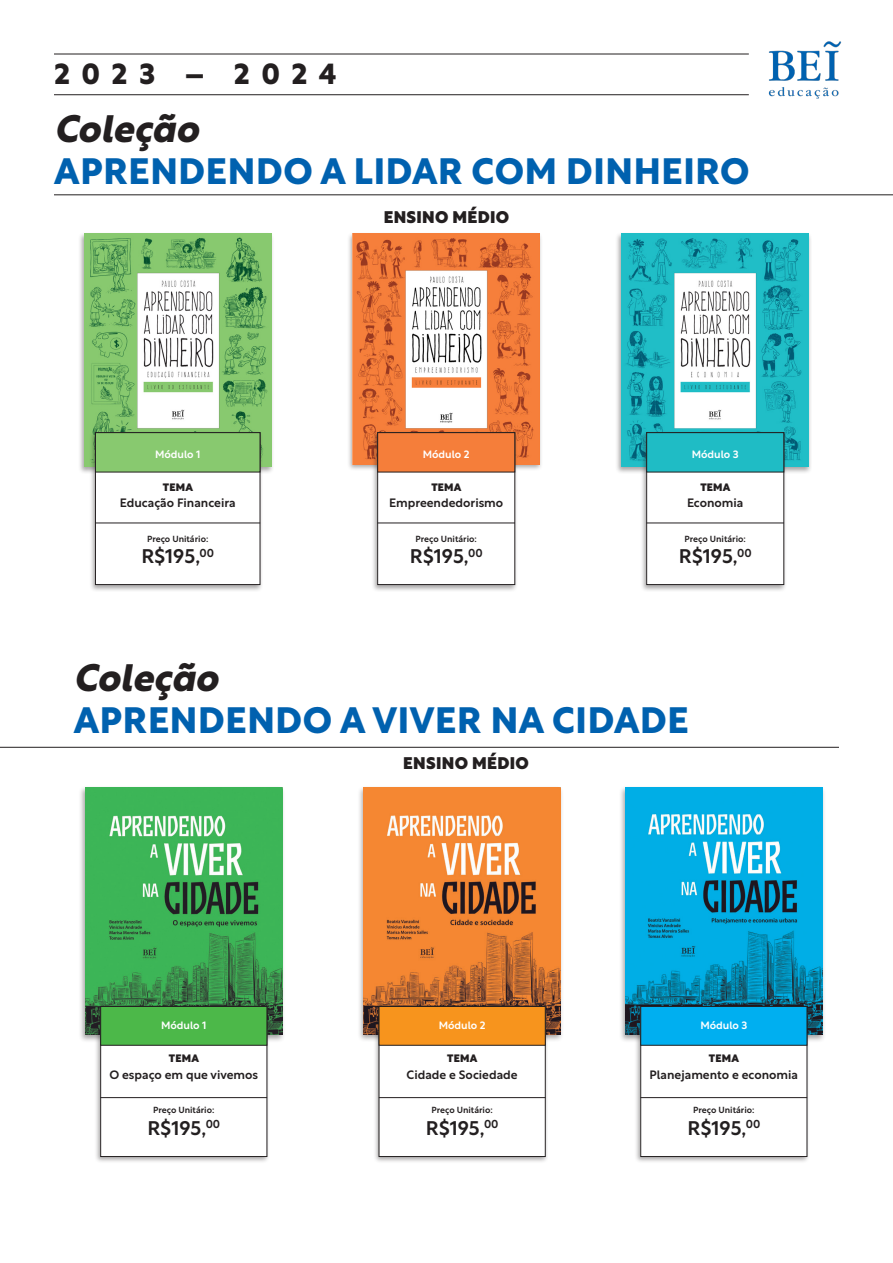
<style>
.page{position:relative;width:893px;height:1263px;background:#fff}
.page>*{position:absolute;margin:0;border:0;box-sizing:border-box;transform-origin:0 0}
.t1{font:italic 700 37.5px "Rustica";color:#231f20}
.t2{font:700 36px "Rustica";letter-spacing:.02em;color:#0061af}
.t3{font:700 28.5px "Rustica";letter-spacing:.4em;color:#231f20}
.t4{font:500 19.5px "Rustica";color:#231f20}
.t5{font:900 16.5px "Rustica";letter-spacing:.02em;color:#231f20}
.t6{font:500 12px "Rustica";color:#231f20}
.t7{font:500 10.5px "Rustica";color:#fff}
.t8{font:900 10.5px "Rustica";letter-spacing:.02em;color:#231f20}
.t9{font:500 8.7px "Rustica";color:#231f20}
</style>
<div class="page">
<div style="left:616px;top:232px;width:196px;height:242px;background:#231f20;opacity:.4"></div>
<img style="left:621px;top:234px;width:188px;height:232px">
<div style="left:347px;top:232px;width:195px;height:240px;background:#231f20;opacity:.4"></div>
<img style="left:353px;top:234px;width:187px;height:230px">
<div style="left:78px;top:232px;width:196px;height:242px;background:#231f20;opacity:.4"></div>
<img style="left:84px;top:234px;width:187px;height:233px">
<hr style="left:54px;top:54px;width:695px;height:1px;background:#231f20">
<hr style="left:54px;top:94px;width:695px;height:1px;background:#231f20">
<hr style="left:54px;top:194px;width:839px;height:1px;background:#231f20">
<hr style="left:0;top:747px;width:839px;height:1px;background:#231f20">
<img style="left:768px;top:41px;width:74px;height:58px">
<div style="left:78px;top:785px;width:208px;height:257px;background:#231f20;opacity:.4"></div>
<img style="left:85px;top:787px;width:197px;height:248px">
<div style="left:357px;top:785px;width:207px;height:257px;background:#231f20;opacity:.4"></div>
<img style="left:364px;top:787px;width:197px;height:247px">
<div style="left:618px;top:785px;width:208px;height:257px;background:#231f20;opacity:.4"></div>
<img style="left:625px;top:787px;width:198px;height:248px">
<div style="left:89px;top:430px;width:174px;height:162px;background:#231f20;opacity:.4"></div>
<div style="left:95px;top:433px;width:165px;height:151px;background:#fff"></div>
<div style="left:95px;top:432px;width:165px;height:153px;border:1px solid #231f20"></div>
<hr style="left:95px;top:523px;width:165px;height:1px;background:#231f20">
<div style="left:95px;top:432px;width:165px;height:40px;background:#88c96f;border:1px solid #231f20"></div>
<div style="left:371px;top:430px;width:147px;height:162px;background:#231f20;opacity:.4"></div>
<div style="left:378px;top:433px;width:137px;height:151px;background:#fff"></div>
<div style="left:377px;top:432px;width:138px;height:153px;border:1px solid #231f20"></div>
<hr style="left:377px;top:523px;width:138px;height:1px;background:#231f20">
<div style="left:377px;top:432px;width:138px;height:40px;background:#f57e3a;border:1px solid #231f20"></div>
<div style="left:640px;top:430px;width:147px;height:162px;background:#231f20;opacity:.4"></div>
<div style="left:647px;top:433px;width:137px;height:151px;background:#fff"></div>
<div style="left:646px;top:432px;width:138px;height:153px;border:1px solid #231f20"></div>
<hr style="left:646px;top:523px;width:138px;height:1px;background:#231f20">
<div style="left:646px;top:432px;width:138px;height:40px;background:#1fbcc5;border:1px solid #231f20"></div>
<div style="left:94px;top:1004px;width:176px;height:159px;background:#231f20;opacity:.4"></div>
<div style="left:101px;top:1006px;width:166px;height:150px;background:#fff"></div>
<div style="left:101px;top:1006px;width:166px;height:151px;border:1px solid #231f20"></div>
<div style="left:101px;top:1006px;width:166px;height:39px;background:#4cb849;border:1px solid #231f20"></div>
<hr style="left:101px;top:1097px;width:166px;height:1px;background:#231f20">
<div style="left:373px;top:1004px;width:175px;height:159px;background:#231f20;opacity:.4"></div>
<div style="left:379px;top:1006px;width:166px;height:150px;background:#fff"></div>
<div style="left:379px;top:1006px;width:166px;height:151px;border:1px solid #231f20"></div>
<div style="left:379px;top:1006px;width:166px;height:39px;background:#f7941d;border:1px solid #231f20"></div>
<hr style="left:379px;top:1097px;width:166px;height:1px;background:#231f20">
<div style="left:634px;top:1004px;width:176px;height:159px;background:#231f20;opacity:.4"></div>
<div style="left:641px;top:1006px;width:166px;height:150px;background:#fff"></div>
<div style="left:641px;top:1006px;width:166px;height:151px;border:1px solid #231f20"></div>
<div style="left:641px;top:1006px;width:166px;height:39px;background:#00aff0;border:1px solid #231f20"></div>
<hr style="left:641px;top:1097px;width:166px;height:1px;background:#231f20">
<p class="t3" style="left:54px;top:49px;width:284px">2023 – 2024</p>
<p class="t1" style="left:54px;top:96px;width:146px">Coleção</p>
<p class="t2" style="left:54px;top:140px;width:697px">APRENDENDO A LIDAR COM DINHEIRO</p>
<p class="t5" style="left:384px;top:203px;width:127px">ENSINO MÉDIO</p>
<p class="t7" style="left:155px;top:445px;width:47px">Módulo 1</p>
<p class="t8" style="left:163px;top:478px;width:32px">TEMA</p>
<p class="t6" style="left:120px;top:493px;width:117px">Educação Financeira</p>
<p class="t9" style="left:147px;top:531px;width:63px">Preço Unitário:</p>
<p class="t4" style="left:141px;top:540px;width:74px">R$195,<sup>00</sup></p>
<p class="t7" style="left:423px;top:445px;width:48px">Módulo 2</p>
<p class="t8" style="left:431px;top:478px;width:32px">TEMA</p>
<p class="t6" style="left:389px;top:493px;width:116px">Empreendedorismo</p>
<p class="t9" style="left:416px;top:531px;width:63px">Preço Unitário:</p>
<p class="t4" style="left:410px;top:540px;width:74px">R$195,<sup>00</sup></p>
<p class="t7" style="left:692px;top:445px;width:49px">Módulo 3</p>
<p class="t8" style="left:700px;top:478px;width:32px">TEMA</p>
<p class="t6" style="left:687px;top:493px;width:58px">Economia</p>
<p class="t9" style="left:685px;top:531px;width:63px">Preço Unitário:</p>
<p class="t4" style="left:679px;top:540px;width:74px">R$195,<sup>00</sup></p>
<p class="t1" style="left:74px;top:645px;width:146px">Coleção</p>
<p class="t2" style="left:74px;top:689px;width:616px">APRENDENDO A VIVER NA CIDADE</p>
<p class="t5" style="left:403px;top:749px;width:127px">ENSINO MÉDIO</p>
<p class="t7" style="left:161px;top:1016px;width:47px">Módulo 1</p>
<p class="t8" style="left:169px;top:1049px;width:32px">TEMA</p>
<p class="t6" style="left:109px;top:1064px;width:150px">O espaço em que vivemos</p>
<p class="t9" style="left:153px;top:1102px;width:63px">Preço Unitário:</p>
<p class="t4" style="left:148px;top:1111px;width:74px">R$195,<sup>00</sup></p>
<p class="t7" style="left:439px;top:1016px;width:48px">Módulo 2</p>
<p class="t8" style="left:447px;top:1049px;width:32px">TEMA</p>
<p class="t6" style="left:407px;top:1064px;width:113px">Cidade e Sociedade</p>
<p class="t9" style="left:431px;top:1102px;width:63px">Preço Unitário:</p>
<p class="t4" style="left:426px;top:1111px;width:74px">R$195,<sup>00</sup></p>
<p class="t7" style="left:700px;top:1016px;width:49px">Módulo 3</p>
<p class="t8" style="left:709px;top:1049px;width:32px">TEMA</p>
<p class="t6" style="left:650px;top:1064px;width:150px">Planejamento e economia</p>
<p class="t9" style="left:693px;top:1102px;width:63px">Preço Unitário:</p>
<p class="t4" style="left:688px;top:1111px;width:74px">R$195,<sup>00</sup></p>
</div>
